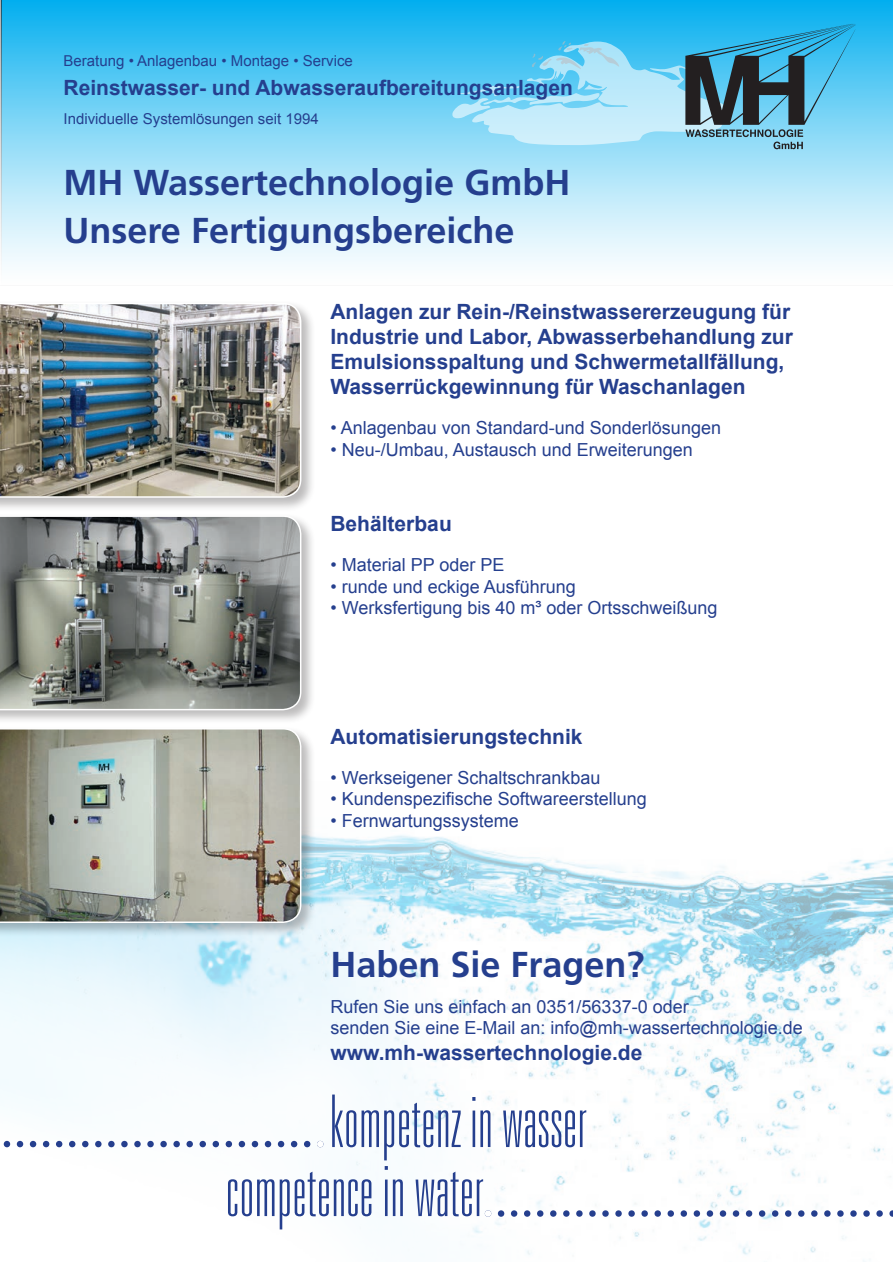
<style>
.page{position:relative;width:893px;height:1263px;background:#fff}
.page>*{position:absolute;margin:0;border:0;box-sizing:border-box;transform-origin:0 0}
.t1{font:700 36px/48px "Frutiger";color:#253f8e}
.t2{font:700 21px/25.2px "Arial";color:#253f8e}
.t3{font:18px/21.6px "Arial";color:#253f8e}
.t4{font:15px "Arial";color:#253f8e}
</style>
<div class="page">
<svg style="left:1px;top:0;width:892px;height:265px;background:#8fdbf7"></svg>
<img style="left:1px;top:835px;width:892px;height:426px">
<svg style="left:452px;top:24px;width:404px;height:125px;background:#6abbda"></svg>
<div style="left:0;top:301px;width:315px;height:211px;background:#231f20;opacity:.3"></div>
<img style="left:0;top:303px;width:301px;height:195px">
<div style="left:0;top:513px;width:315px;height:211px;background:#231f20;opacity:.3"></div>
<svg style="left:0;top:515px;width:301px;height:195px;background:#7e817d"></svg>
<div style="left:0;top:726px;width:315px;height:211px;background:#231f20;opacity:.3"></div>
<svg style="left:0;top:728px;width:301px;height:195px;background:#a5a79c"></svg>
<svg style="left:498px;top:1210px;width:6px;height:7px"></svg>
<svg style="left:511px;top:1210px;width:6px;height:7px"></svg>
<svg style="left:524px;top:1210px;width:6px;height:7px"></svg>
<svg style="left:537px;top:1210px;width:6px;height:7px"></svg>
<svg style="left:550px;top:1210px;width:6px;height:7px"></svg>
<svg style="left:563px;top:1210px;width:7px;height:7px"></svg>
<svg style="left:576px;top:1210px;width:7px;height:7px"></svg>
<svg style="left:589px;top:1210px;width:7px;height:7px"></svg>
<svg style="left:602px;top:1210px;width:7px;height:7px"></svg>
<svg style="left:615px;top:1210px;width:7px;height:7px"></svg>
<svg style="left:628px;top:1210px;width:7px;height:7px"></svg>
<svg style="left:641px;top:1210px;width:7px;height:7px"></svg>
<svg style="left:654px;top:1210px;width:7px;height:7px"></svg>
<svg style="left:668px;top:1210px;width:6px;height:7px"></svg>
<svg style="left:681px;top:1210px;width:6px;height:7px"></svg>
<svg style="left:694px;top:1210px;width:6px;height:7px"></svg>
<svg style="left:707px;top:1210px;width:6px;height:7px"></svg>
<svg style="left:720px;top:1210px;width:6px;height:7px"></svg>
<svg style="left:733px;top:1210px;width:6px;height:7px"></svg>
<svg style="left:746px;top:1210px;width:6px;height:7px"></svg>
<svg style="left:759px;top:1210px;width:6px;height:7px"></svg>
<svg style="left:772px;top:1210px;width:6px;height:7px"></svg>
<svg style="left:785px;top:1210px;width:6px;height:7px"></svg>
<svg style="left:798px;top:1210px;width:6px;height:7px"></svg>
<svg style="left:811px;top:1210px;width:6px;height:7px"></svg>
<svg style="left:824px;top:1210px;width:7px;height:7px"></svg>
<svg style="left:837px;top:1210px;width:7px;height:7px"></svg>
<svg style="left:850px;top:1210px;width:7px;height:7px"></svg>
<svg style="left:863px;top:1210px;width:7px;height:7px"></svg>
<svg style="left:876px;top:1210px;width:7px;height:7px"></svg>
<svg style="left:889px;top:1210px;width:4px;height:7px"></svg>
<svg style="left:317px;top:1141px;width:6px;height:6px"></svg>
<svg style="left:304px;top:1141px;width:6px;height:6px"></svg>
<svg style="left:291px;top:1141px;width:6px;height:6px"></svg>
<svg style="left:278px;top:1141px;width:6px;height:6px"></svg>
<svg style="left:265px;top:1141px;width:6px;height:6px"></svg>
<svg style="left:252px;top:1141px;width:6px;height:6px"></svg>
<svg style="left:239px;top:1141px;width:6px;height:6px"></svg>
<svg style="left:226px;top:1141px;width:6px;height:6px"></svg>
<svg style="left:213px;top:1141px;width:6px;height:6px"></svg>
<svg style="left:200px;top:1141px;width:6px;height:6px"></svg>
<svg style="left:186px;top:1141px;width:7px;height:6px"></svg>
<svg style="left:173px;top:1141px;width:7px;height:6px"></svg>
<svg style="left:160px;top:1141px;width:7px;height:6px"></svg>
<svg style="left:147px;top:1141px;width:7px;height:6px"></svg>
<svg style="left:134px;top:1141px;width:7px;height:6px"></svg>
<svg style="left:121px;top:1141px;width:7px;height:6px"></svg>
<svg style="left:108px;top:1141px;width:7px;height:6px"></svg>
<svg style="left:95px;top:1141px;width:7px;height:6px"></svg>
<svg style="left:82px;top:1141px;width:6px;height:6px"></svg>
<svg style="left:69px;top:1141px;width:6px;height:6px"></svg>
<svg style="left:56px;top:1141px;width:6px;height:6px"></svg>
<svg style="left:43px;top:1141px;width:6px;height:6px"></svg>
<svg style="left:30px;top:1141px;width:6px;height:6px"></svg>
<svg style="left:17px;top:1141px;width:6px;height:6px"></svg>
<svg style="left:4px;top:1141px;width:6px;height:6px"></svg>
<svg style="left:332px;top:1094px;width:254px;height:66px"></svg>
<svg style="left:228px;top:1166px;width:263px;height:63px"></svg>
<p class="t4" style="left:64px;top:51px;width:291px">Beratung • Anlagenbau • Montage • Service</p>
<p class="t2" style="left:64px;top:76px;width:511px">Reinstwasser- und Abwasseraufbereitungsanlagen</p>
<p class="t4" style="left:64px;top:109px;width:257px">Individuelle Systemlösungen seit 1994</p>
<h1 class="t1" style="left:64px;top:159px;width:508px">MH Wassertechnologie GmbH<br>Unsere Fertigungsbereiche</h1>
<p class="t2" style="left:330px;top:300px;width:464px">Anlagen zur Rein-/Reinstwassererzeugung für Industrie und Labor, Abwasserbehandlung zur Emulsionsspaltung und Schwermetallfällung, Wasserrückgewinnung für Waschanlagen</p>
<p class="t3" style="left:330px;top:417px;width:392px">• Anlagenbau von Standard-und Sonderlösungen</p>
<p class="t3" style="left:330px;top:439px;width:364px">• Neu-/Umbau, Austausch und Erweiterungen</p>
<p class="t2" style="left:330px;top:512px;width:123px">Behälterbau</p>
<p class="t3" style="left:330px;top:554px;width:176px">• Material PP oder PE</p>
<p class="t3" style="left:330px;top:576px;width:247px">• runde und eckige Ausführung</p>
<p class="t3" style="left:330px;top:597px;width:389px">• Werksfertigung bis 40 m³ oder Ortsschweißung</p>
<p class="t2" style="left:330px;top:725px;width:254px">Automatisierungstechnik</p>
<p class="t3" style="left:330px;top:767px;width:272px">• Werkseigener Schaltschrankbau</p>
<p class="t3" style="left:330px;top:788px;width:318px">• Kundenspezifische Softwareerstellung</p>
<p class="t3" style="left:330px;top:810px;width:190px">• Fernwartungssysteme</p>
<h1 class="t1" style="left:330px;top:940px;width:316px">Haben Sie Fragen?</h1>
<p class="t3" style="left:330px;top:996px;width:474px">Rufen Sie uns einfach an 0351/56337-0 oder<br>senden Sie eine E-Mail an: info@mh-wassertechnologie.de</p>
<p class="t2" style="left:330px;top:1040px;width:313px">www.mh-wassertechnologie.de</p>
</div>
